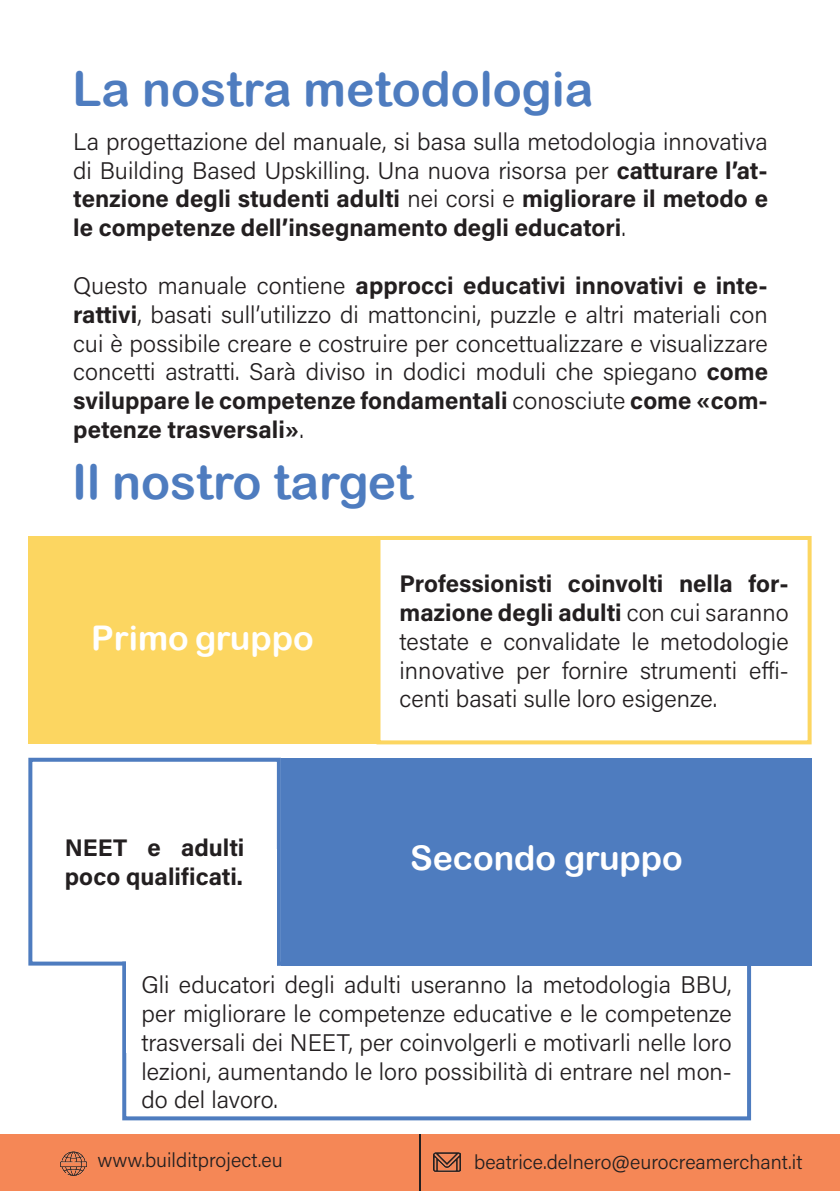
<style>
.page{position:relative;width:840px;height:1191px;background:#fff}
.page>*{position:absolute;margin:0;border:0;box-sizing:border-box;transform-origin:0 0}
.t1{font:48px "Arial Rounded MT Bold";color:#4e7cbf}
.t2{font:34px "Arial Rounded MT Bold";color:#fff}
.t3{font:24px/28.8px "Acumin Variable Concept";letter-spacing:.03em;color:#231f20;text-align:justify}
.t4{font:24px/28.8px "Acumin Variable Concept";letter-spacing:.055em;color:#231f20}
.t5{font:20px "Acumin Variable Concept";letter-spacing:.01em;color:#231f20}
</style>
<div class="page">
<div style="left:0;top:1134px;width:839px;height:57px;background:#f58756"></div>
<hr style="left:419px;top:1134px;width:2px;height:57px;background:#231f20">
<img style="left:60px;top:1151px;width:26px;height:25px">
<img style="left:433px;top:1152px;width:27px;height:21px">
<div style="left:376px;top:536px;width:435px;height:208px;background:#fff;border:4px solid #fcd661"></div>
<div style="left:28px;top:536px;width:348px;height:208px;background:#fcd661"></div>
<div style="left:281px;top:757px;width:530px;height:208px;background:#4e7cbf"></div>
<div style="left:28px;top:757px;width:253px;height:208px;border:4px solid #4e7cbf"></div>
<div style="left:122px;top:961px;width:628px;height:159px;border:4px solid #4e7cbf"></div>
<div style="left:126px;top:849px;width:151px;height:204px;background:#fff"></div>
<p class="t1" style="left:72px;top:60px;width:522px">La nostra metodologia</p>
<p class="t3" style="left:73px;top:126px;width:695px">La progettazione del manuale, si basa sulla metodologia innovativa di Building Based Upskilling. Una nuova risorsa per catturare l’at&shy;tenzione degli studenti adulti nei corsi e migliorare il metodo e le competenze dell’insegnamento degli educatori.</p>
<p class="t3" style="left:73px;top:270px;width:695px">Questo manuale contiene approcci educativi innovativi e inte&shy;rattivi, basati sull’utilizzo di mattoncini, puzzle e altri materiali con cui è possibile creare e costruire per concettualizzare e visualizzare concetti astratti. Sarà diviso in dodici moduli che spiegano come sviluppare le competenze fondamentali conosciute come «com&shy;petenze trasversali».</p>
<p class="t1" style="left:72px;top:454px;width:342px">Il nostro target</p>
<p class="t2" style="left:91px;top:618px;width:224px">Primo gruppo</p>
<p class="t4" style="left:65px;top:832px;width:180px">NEET e adulti poco qualificati.</p>
<p class="t3" style="left:399px;top:568px;width:390px">Professionisti coinvolti nella for&shy;mazione degli adulti con cui saranno testate e convalidate le metodologie innovative per fornire strumenti effi&shy;centi basati sulle loro esigenze.</p>
<p class="t2" style="left:410px;top:837px;width:274px">Secondo gruppo</p>
<p class="t3" style="left:141px;top:969px;width:591px">Gli educatori degli adulti useranno la metodologia BBU, per migliorare le competenze educative e le competenze trasversali dei NEET, per coinvolgerli e motivarli nelle loro lezioni, aumentando le loro possibilità di entrare nel mon&shy;do del lavoro.</p>
<p class="t5" style="left:98px;top:1146px;width:186px">www.builditproject.eu</p>
<p class="t5" style="left:474px;top:1148px;width:329px">beatrice.delnero@eurocreamerchant.it</p>
</div>
